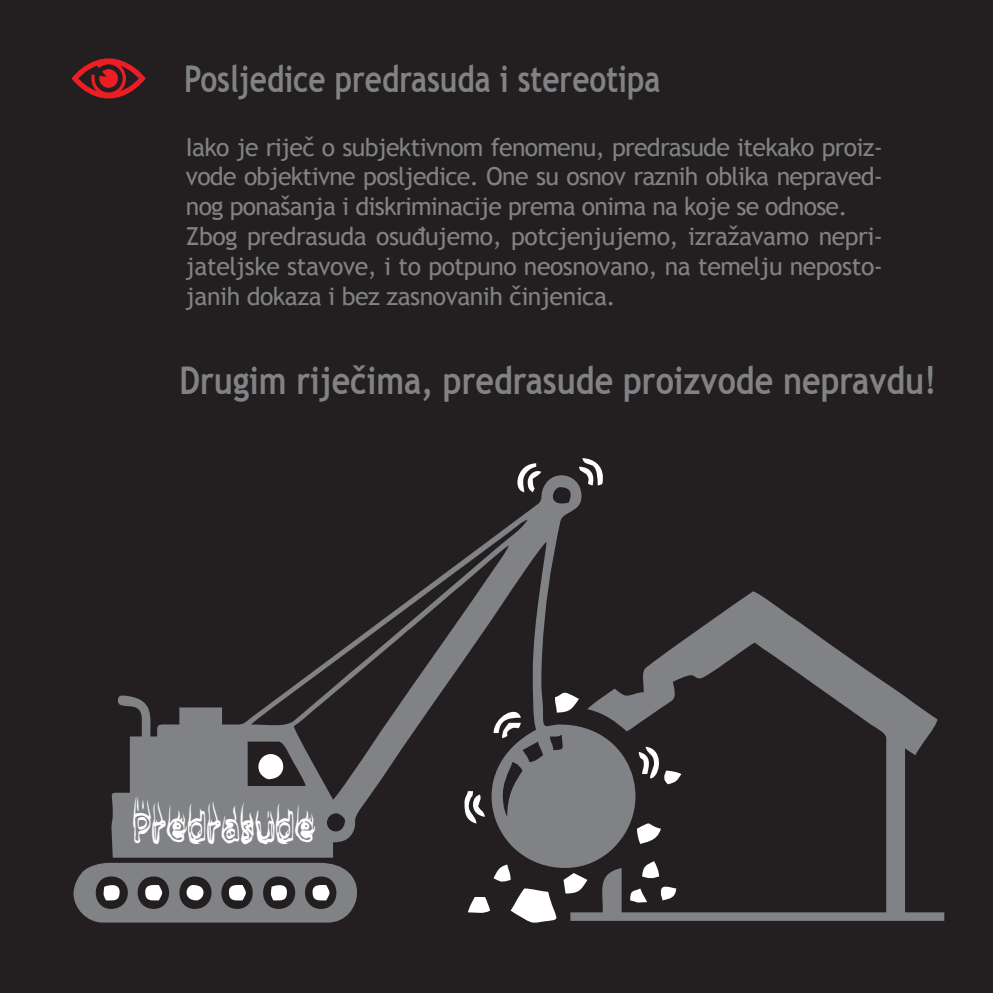
<style>
.page{position:relative;width:993px;height:993px;background:#fff}
.page>*{position:absolute;margin:0;border:0;box-sizing:border-box;transform-origin:0 0}
.t1{font:58.8px "Baileys Car";color:#fff;scale:.85 1}
.t2{font:700 38.15px "Trebuchet MS";color:#808285;scale:.85 1}
.t3{font:700 36.75px "Trebuchet MS";color:#808285;scale:.81 1}
.t4{font:24.85px/29.8px "Trebuchet MS";letter-spacing:-.03em;color:#808285}
</style>
<div class="page">
<div style="left:0;top:0;width:992px;height:992px;background:#231f20"></div>
<svg style="left:72px;top:58px;width:74px;height:40px"></svg>
<svg style="left:111px;top:471px;width:492px;height:393px"></svg>
<svg style="left:570px;top:591px;width:373px;height:329px"></svg>
<svg style="left:254px;top:752px;width:33px;height:26px"></svg>
<svg style="left:555px;top:691px;width:23px;height:21px"></svg>
<svg style="left:636px;top:818px;width:24px;height:25px"></svg>
<svg style="left:73px;top:862px;width:300px;height:60px"></svg>
<svg style="left:468px;top:864px;width:119px;height:58px"></svg>
<svg style="left:629px;top:860px;width:47px;height:43px"></svg>
<svg style="left:464px;top:790px;width:21px;height:33px"></svg>
<svg style="left:638px;top:746px;width:43px;height:38px"></svg>
<svg style="left:517px;top:463px;width:24px;height:30px"></svg>
<svg style="left:493px;top:703px;width:27px;height:35px"></svg>
<svg style="left:578px;top:458px;width:24px;height:27px"></svg>
<h3 class="t3" style="left:184px;top:56px;width:589px">Posljedice predrasuda i stereotipa</h3>
<p class="t4" style="left:186px;top:132px;width:698px">Iako je riječ o subjektivnom fenomenu, predrasude itekako proiz&shy;vode objektivne posljedice. One su osnov raznih oblika nepraved&shy;nog ponašanja i diskriminacije prema onima na koje se odnose.<br>Zbog predrasuda osuđujemo, potcjenjujemo, izražavamo nepri&shy;jateljske stavove, i to potpuno neosnovano, na temelju neposto&shy;janih dokaza i bez zasnovanih činjenica.</p>
<h2 class="t2" style="left:179px;top:356px;width:891px">Drugim riječima, predrasude proizvode nepravdu!</h2>
<h1 class="t1" style="left:132px;top:791px;width:217px">Predrasude</h1>
</div>
